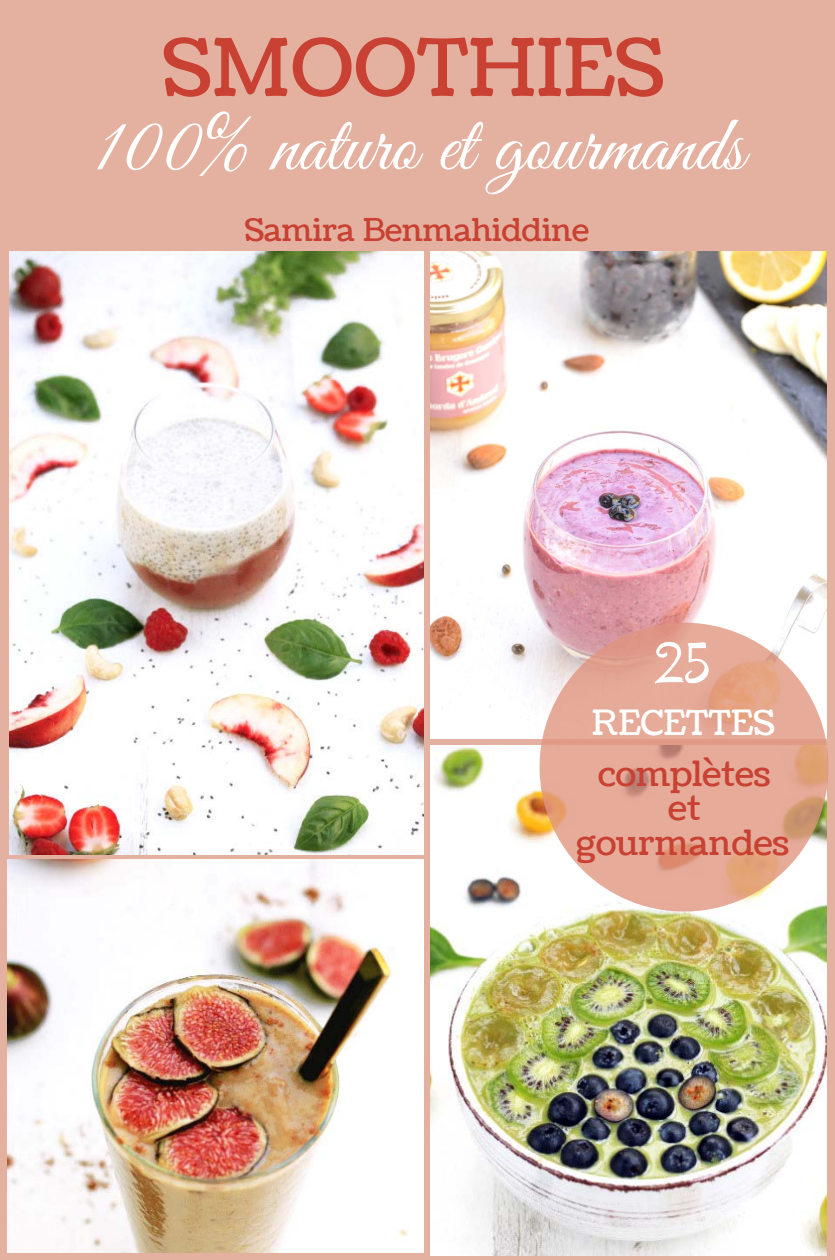
<style>
.page{position:relative;width:835px;height:1260px;background:#e4b1a0}
.page>*{position:absolute;margin:0;border:0;box-sizing:border-box;transform-origin:0 0}
.t1{font:79.3px "Great Vibes";color:#fff}
.t2{font:79.3px "Coustard";color:#c84132}
.t3{font:59.4px "Oregano";color:#fff}
.t4{font:34.7px/34.5px "Coustard";color:#c84132;text-align:center}
.t5{font:34.7px "Coustard";color:#fff}
.t6{font:31.4px "Coustard";color:#c84132}
</style>
<div class="page">
<img style="left:431px;top:746px;width:396px;height:509px">
<img style="left:431px;top:251px;width:396px;height:487px">
<svg style="left:539px;top:623px;width:289px;height:289px"></svg>
<img style="left:8px;top:859px;width:415px;height:394px">
<img style="left:10px;top:251px;width:413px;height:604px">
<h1 class="t2" style="left:162px;top:15px;width:504px">SMOOTHIES</h1>
<h1 class="t1" style="left:93px;top:102px;width:653px">100% naturo et gourmands</h1>
<p class="t6" style="left:244px;top:209px;width:346px">Samira Benmahiddine</p>
<h2 class="t3" style="left:654px;top:625px;width:58px">25</h2>
<p class="t5" style="left:592px;top:699px;width:185px">RECETTES</p>
<p class="t4" style="left:576px;top:757px;width:214px">complètes et gourmandes</p>
</div>
